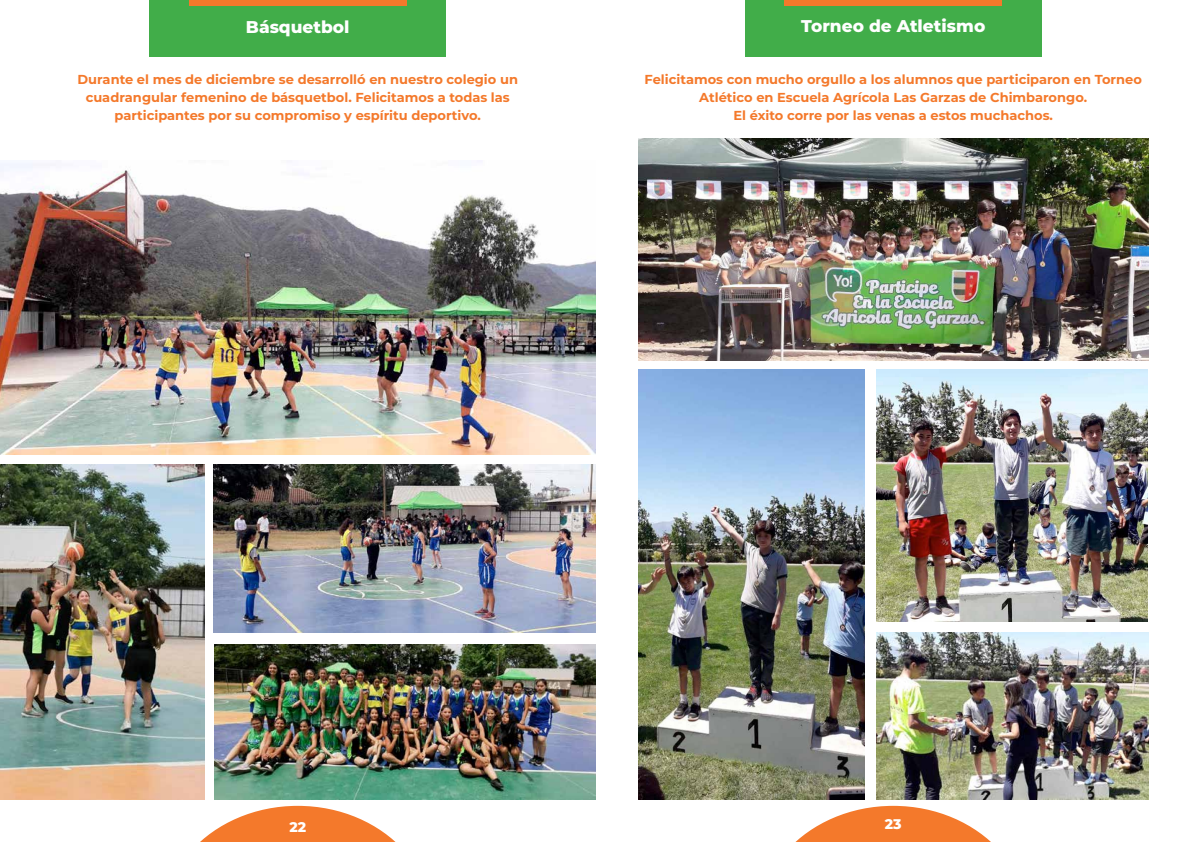
<style>
.page{position:relative;width:1191px;height:842px;background:#fff}
.page>*{position:absolute;margin:0;border:0;box-sizing:border-box;transform-origin:0 0}
.t1{font:800 17px "Montserrat";color:#fff}
.t2{font:800 14px "Montserrat";color:#fff}
.t3{font:700 13px/18px "Montserrat";color:#f4792b;text-align:center}
</style>
<div class="page">
<svg style="left:200px;top:806px;width:196px;height:36px"></svg>
<svg style="left:795px;top:806px;width:196px;height:36px"></svg>
<div style="left:745px;top:0;width:296px;height:57px;background:#41ad49"></div>
<div style="left:150px;top:0;width:296px;height:57px;background:#41ad49"></div>
<div style="left:784px;top:0;width:217px;height:5px;background:#f4792b"></div>
<div style="left:189px;top:0;width:217px;height:5px;background:#f4792b"></div>
<img style="left:215px;top:644px;width:381px;height:155px">
<img style="left:213px;top:464px;width:382px;height:169px">
<img style="left:0;top:163px;width:596px;height:291px">
<img style="left:0;top:465px;width:204px;height:334px">
<img style="left:876px;top:370px;width:272px;height:251px">
<img style="left:638px;top:370px;width:227px;height:429px">
<img style="left:638px;top:139px;width:510px;height:222px">
<img style="left:876px;top:633px;width:272px;height:166px">
<h1 class="t1" style="left:246px;top:14px;width:105px">Básquetbol</h1>
<h1 class="t1" style="left:801px;top:13px;width:186px">Torneo de Atletismo</h1>
<p class="t3" style="left:644px;top:70px;width:499px">Felicitamos con mucho orgullo a los alumnos que participaron en Torneo<br>Atlético en Escuela Agrícola Las Garzas de Chimbarongo.<br>El éxito corre por las venas a estos muchachos.</p>
<p class="t3" style="left:77px;top:70px;width:442px">Durante el mes de diciembre se desarrolló en nuestro colegio un cuadrangular femenino de básquetbol. Felicitamos a todas las participantes por su compromiso y espíritu deportivo.</p>
<p class="t2" style="left:289px;top:816px;width:18px">22</p>
<p class="t2" style="left:884px;top:814px;width:18px">23</p>
</div>
